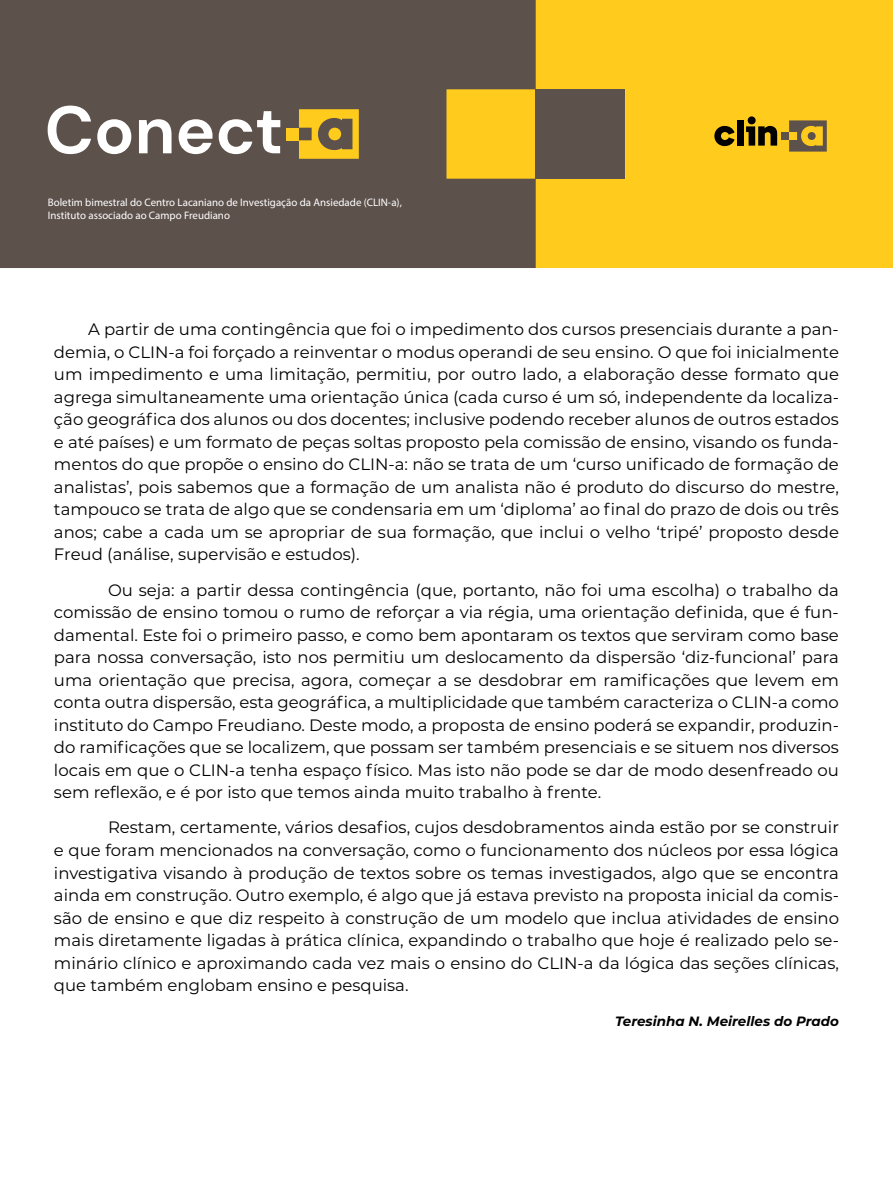
<style>
.page{position:relative;width:893px;height:1187px;background:#fff}
.page>*{position:absolute;margin:0;border:0;box-sizing:border-box;transform-origin:0 0}
.t1{font:700 67.05px "DM Sans";color:#fff}
.t2{font:16.5px/22.5px "Montserrat";color:#000;text-align:justify}
.t3{font:italic 700 13.5px "Montserrat";color:#000}
.t4{font:10.95px/13px "Myriad Pro";color:#fff}
</style>
<div class="page">
<div style="left:536px;top:0;width:357px;height:268px;background:#ffcc1d"></div>
<div style="left:536px;top:89px;width:89px;height:90px;background:#5d514c"></div>
<div style="left:0;top:0;width:536px;height:268px;background:#5d514c"></div>
<div style="left:737px;top:120px;width:6px;height:26px;background:#000"></div>
<svg style="left:789px;top:120px;width:38px;height:32px"></svg>
<div style="left:781px;top:132px;width:8px;height:8px;background:#5d514c"></div>
<svg style="left:746px;top:126px;width:31px;height:20px"></svg>
<div style="left:748px;top:116px;width:8px;height:8px;background:#000;border-radius:50%"></div>
<svg style="left:714px;top:126px;width:21px;height:20px"></svg>
<svg style="left:299px;top:109px;width:60px;height:50px;background:#c6a12d"></svg>
<div style="left:286px;top:128px;width:13px;height:12px;background:#ffcc1d"></div>
<h1 class="t1" style="left:45px;top:88px;width:240px">Conect</h1>
<p class="t4" style="left:48px;top:195px;width:356px">Boletim bimestral do Centro Lacaniano de Investigação da Ansiedade (CLIN-a),<br>Instituto associado ao Campo Freudiano</p>
<p class="t2" style="left:54px;top:317px;width:786px;text-indent:34px">A partir de uma contingência que foi o impedimento dos cursos presenciais durante a pan&shy;demia, o CLIN-a foi forçado a reinventar o modus operandi de seu ensino. O que foi inicialmente um impedimento e uma limitação, permitiu, por outro lado, a elaboração desse formato que agrega simultaneamente uma orientação única (cada curso é um só, independente da localiza&shy;ção geográfica dos alunos ou dos docentes; inclusive podendo receber alunos de outros estados e até países) e um formato de peças soltas proposto pela comissão de ensino, visando os funda&shy;mentos do que propõe o ensino do CLIN-a: não se trata de um ‘curso unificado de formação de analistas’, pois sabemos que a formação de um analista não é produto do discurso do mestre, tampouco se trata de algo que se condensaria em um ‘diploma’ ao final do prazo de dois ou três anos; cabe a cada um se apropriar de sua formação, que inclui o velho ‘tripé’ proposto desde Freud (análise, supervisão e estudos).</p>
<p class="t2" style="left:54px;top:578px;width:786px;text-indent:54px">Ou seja: a partir dessa contingência (que, portanto, não foi uma escolha) o trabalho da comissão de ensino tomou o rumo de reforçar a via régia, uma orientação definida, que é fun&shy;damental. Este foi o primeiro passo, e como bem apontaram os textos que serviram como base para nossa conversação, isto nos permitiu um deslocamento da dispersão ‘diz-funcional’ para uma orientação que precisa, agora, começar a se desdobrar em ramificações que levem em conta outra dispersão, esta geográfica, a multiplicidade que também caracteriza o CLIN-a como instituto do Campo Freudiano. Deste modo, a proposta de ensino poderá se expandir, produzin&shy;do ramificações que se localizem, que possam ser também presenciais e se situem nos diversos locais em que o CLIN-a tenha espaço físico. Mas isto não pode se dar de modo desenfreado ou sem reflexão, e é por isto que temos ainda muito trabalho à frente.</p>
<p class="t2" style="left:54px;top:815px;width:786px;text-indent:54px">Restam, certamente, vários desafios, cujos desdobramentos ainda estão por se construir e que foram mencionados na conversação, como o funcionamento dos núcleos por essa lógica investigativa visando à produção de textos sobre os temas investigados, algo que se encontra ainda em construção. Outro exemplo, é algo que já estava previsto na proposta inicial da comis&shy;são de ensino e que diz respeito à construção de um modelo que inclua atividades de ensino mais diretamente ligadas à prática clínica, expandindo o trabalho que hoje é realizado pelo se&shy;minário clínico e aproximando cada vez mais o ensino do CLIN-a da lógica das seções clínicas, que também englobam ensino e pesquisa.</p>
<p class="t3" style="left:615px;top:1011px;width:225px">Teresinha N. Meirelles do Prado</p>
</div>
